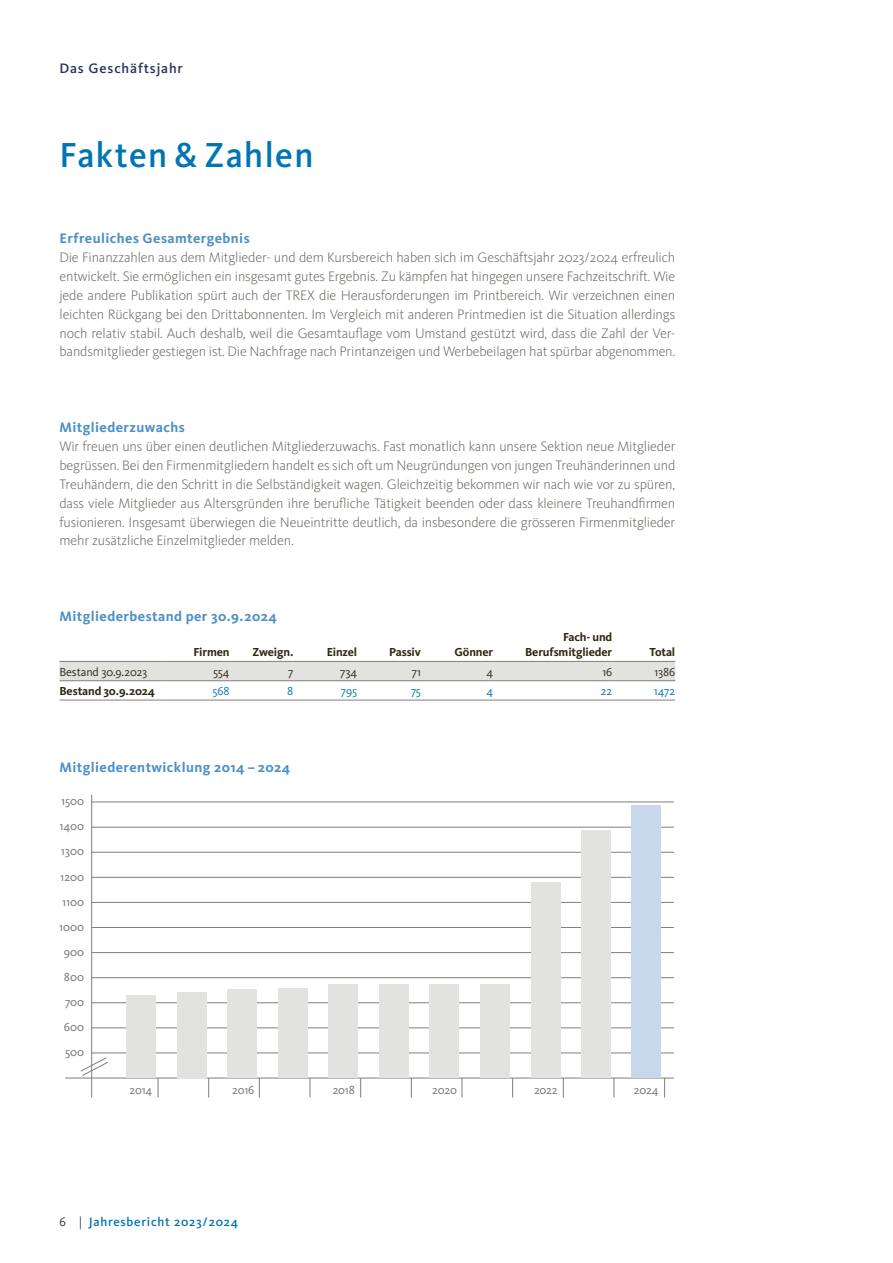
<style>
.page{position:relative;width:893px;height:1263px;background:#fff}
.page>*{position:absolute;margin:0;border:0;box-sizing:border-box;transform-origin:0 0}
._02_Haupttitel{font:500 36px "Kievit Pro";letter-spacing:.04em;color:#0075b4}
._04_Grundtext{font:300 14.25px/18.9px "Kievit Pro";letter-spacing:-.01em;color:#6d6a63;text-align:justify}
._05_Zwischentitel{font:700 14.25px "Kievit Pro";letter-spacing:.03em;color:#4e90c7}
._01_Rubrikzeile{font:500 14.25px "Kievit Pro";letter-spacing:.06em;color:#2b335d}
.t1{font:500 12.75px "Kievit Pro";letter-spacing:.06em;color:#0075b4}
.t2{font:12.15px/25px "Kievit Pro";color:#817e79;text-align:center}
._07_Tabelle_GT{font:700 12px/15px "Kievit Pro";letter-spacing:-.01em;color:#2f2912;text-align:right}
._07_Tabelle_GT-2{font:12px "Kievit Pro";letter-spacing:-.01em;color:#2f2912}
._07_Tabelle_GT-3{font:12px "Kievit Pro";color:#0076b4}
.s1{font-weight:400;color:#312d54}
</style>
<div class="page">
<svg style="left:60px;top:662px;width:615px;height:38px"></svg>
<hr style="left:60px;top:661px;width:106px;height:1px;background:#817e79">
<hr style="left:166px;top:661px;width:64px;height:1px;background:#817e79">
<hr style="left:230px;top:661px;width:63px;height:1px;background:#817e79">
<hr style="left:293px;top:661px;width:64px;height:1px;background:#817e79">
<hr style="left:357px;top:661px;width:64px;height:1px;background:#817e79">
<hr style="left:421px;top:661px;width:72px;height:1px;background:#817e79">
<hr style="left:493px;top:661px;width:119px;height:1px;background:#817e79">
<hr style="left:612px;top:661px;width:63px;height:1px;background:#817e79">
<hr style="left:60px;top:680px;width:106px;height:1px;background:#817e79">
<hr style="left:166px;top:680px;width:64px;height:1px;background:#817e79">
<hr style="left:230px;top:680px;width:63px;height:1px;background:#817e79">
<hr style="left:293px;top:680px;width:64px;height:1px;background:#817e79">
<hr style="left:357px;top:680px;width:64px;height:1px;background:#817e79">
<hr style="left:421px;top:680px;width:72px;height:1px;background:#817e79">
<hr style="left:493px;top:680px;width:119px;height:1px;background:#817e79">
<hr style="left:612px;top:680px;width:63px;height:1px;background:#817e79">
<hr style="left:60px;top:700px;width:106px;height:1px;background:#817e79">
<hr style="left:166px;top:700px;width:64px;height:1px;background:#817e79">
<hr style="left:230px;top:700px;width:63px;height:1px;background:#817e79">
<hr style="left:293px;top:700px;width:64px;height:1px;background:#817e79">
<hr style="left:357px;top:700px;width:64px;height:1px;background:#817e79">
<hr style="left:421px;top:700px;width:72px;height:1px;background:#817e79">
<hr style="left:493px;top:700px;width:119px;height:1px;background:#817e79">
<hr style="left:612px;top:700px;width:63px;height:1px;background:#817e79">
<svg style="left:80px;top:1057px;width:28px;height:19px"></svg>
<hr style="left:65px;top:1078px;width:609px;height:1px;background:#817e79">
<hr style="left:91px;top:795px;width:1px;height:302px;background:#817e79">
<svg style="left:158px;top:1078px;width:1px;height:19px"></svg>
<svg style="left:208px;top:1078px;width:1px;height:19px"></svg>
<svg style="left:259px;top:1079px;width:1px;height:18px"></svg>
<svg style="left:310px;top:1078px;width:1px;height:19px"></svg>
<svg style="left:360px;top:1078px;width:1px;height:19px"></svg>
<svg style="left:411px;top:1079px;width:1px;height:18px"></svg>
<svg style="left:462px;top:1078px;width:1px;height:19px"></svg>
<svg style="left:512px;top:1079px;width:1px;height:18px"></svg>
<svg style="left:563px;top:1078px;width:1px;height:19px"></svg>
<svg style="left:614px;top:1078px;width:1px;height:19px"></svg>
<svg style="left:664px;top:1079px;width:1px;height:18px"></svg>
<hr style="left:92px;top:1053px;width:582px;height:1px;background:#817e79">
<hr style="left:92px;top:1027px;width:582px;height:1px;background:#817e79">
<hr style="left:92px;top:1002px;width:582px;height:1px;background:#817e79">
<hr style="left:92px;top:977px;width:582px;height:1px;background:#817e79">
<hr style="left:92px;top:952px;width:582px;height:1px;background:#817e79">
<hr style="left:92px;top:927px;width:582px;height:1px;background:#817e79">
<hr style="left:92px;top:902px;width:582px;height:1px;background:#817e79">
<hr style="left:92px;top:877px;width:582px;height:1px;background:#817e79">
<hr style="left:92px;top:852px;width:582px;height:1px;background:#817e79">
<hr style="left:92px;top:827px;width:582px;height:1px;background:#817e79">
<hr style="left:92px;top:802px;width:582px;height:1px;background:#817e79">
<div style="left:127px;top:995px;width:29px;height:83px;background:#e2e2e1"></div>
<div style="left:177px;top:992px;width:29px;height:86px;background:#e2e2e1"></div>
<div style="left:228px;top:989px;width:29px;height:89px;background:#e2e2e1"></div>
<div style="left:278px;top:988px;width:29px;height:90px;background:#e2e2e1"></div>
<div style="left:329px;top:985px;width:29px;height:93px;background:#e2e2e1"></div>
<div style="left:379px;top:985px;width:30px;height:93px;background:#e2e2e1"></div>
<div style="left:430px;top:985px;width:29px;height:93px;background:#e2e2e1"></div>
<div style="left:480px;top:985px;width:30px;height:93px;background:#e2e2e1"></div>
<div style="left:531px;top:882px;width:29px;height:196px;background:#e2e2e1"></div>
<div style="left:581px;top:830px;width:30px;height:248px;background:#e2e2e1"></div>
<div style="left:631px;top:806px;width:30px;height:272px;background:#c7d7ec"></div>
<p class="_01_Rubrikzeile" style="left:60px;top:60px;width:125px">Das Geschäftsjahr</p>
<p class="_02_Haupttitel" style="left:60px;top:134px;width:256px">Fakten &amp; Zahlen</p>
<p class="_05_Zwischentitel" style="left:60px;top:230px;width:192px">Erfreuliches Gesamtergebnis</p>
<p class="_04_Grundtext" style="left:60px;top:248px;width:617px">Die Finanzzahlen aus dem Mitglieder- und dem Kursbereich haben sich im Geschäftsjahr 2023/2024 erfreulich entwickelt. Sie ermöglichen ein insgesamt gutes Ergebnis. Zu kämpfen hat hingegen unsere Fachzeitschrift. Wie jede andere Publikation spürt auch der TREX die Herausforderungen im Printbereich. Wir verzeichnen einen leichten Rückgang bei den Drittabonnenten. Im Vergleich mit anderen Printmedien ist die Situation allerdings noch relativ stabil. Auch deshalb, weil die Gesamtauflage vom Umstand gestützt wird, dass die Zahl der Ver&shy;bandsmitglieder gestiegen ist. Die Nachfrage nach Printanzeigen und Werbebeilagen hat spürbar abgenommen.</p>
<p class="_05_Zwischentitel" style="left:60px;top:419px;width:127px">Mitgliederzuwachs</p>
<p class="_04_Grundtext" style="left:60px;top:437px;width:617px">Wir freuen uns über einen deutlichen Mitgliederzuwachs. Fast monatlich kann unsere Sektion neue Mitglieder begrüssen. Bei den Firmenmitgliedern handelt es sich oft um Neugründungen von jungen Treuhänderinnen und Treuhändern, die den Schritt in die Selbständigkeit wagen. Gleichzeitig bekommen wir nach wie vor zu spüren, dass viele Mitglieder aus Altersgründen ihre berufliche Tätigkeit beenden oder dass kleinere Treuhandfirmen fusionieren. Insgesamt überwiegen die Neueintritte deutlich, da insbesondere die grösseren Firmenmitglieder mehr zusätzliche Einzelmitglieder melden.</p>
<p class="_05_Zwischentitel" style="left:60px;top:608px;width:219px">Mitgliederbestand per 30.9.2024</p>
<p class="_07_Tabelle_GT" style="left:193px;top:645px;width:38px">Firmen</p>
<p class="_07_Tabelle_GT" style="left:253px;top:645px;width:42px">Zweign.</p>
<p class="_07_Tabelle_GT" style="left:327px;top:645px;width:32px">Einzel</p>
<p class="_07_Tabelle_GT" style="left:389px;top:645px;width:33px">Passiv</p>
<p class="_07_Tabelle_GT" style="left:454px;top:645px;width:40px">Gönner</p>
<p class="_07_Tabelle_GT" style="left:525px;top:630px;width:89px">Fach- und<br>Berufsmitglieder</p>
<p class="_07_Tabelle_GT" style="left:649px;top:645px;width:27px">Total</p>
<p class="_07_Tabelle_GT-2" style="left:60px;top:664px;width:89px">Bestand 30.9.2023</p>
<p class="_07_Tabelle_GT-2" style="left:213px;top:664px;width:18px">554</p>
<p class="_07_Tabelle_GT-2" style="left:288px;top:664px;width:7px">7</p>
<p class="_07_Tabelle_GT-2" style="left:340px;top:664px;width:18px">734</p>
<p class="_07_Tabelle_GT-2" style="left:412px;top:664px;width:11px">71</p>
<p class="_07_Tabelle_GT-2" style="left:487px;top:664px;width:8px">4</p>
<p class="_07_Tabelle_GT-2" style="left:602px;top:664px;width:11px">16</p>
<p class="_07_Tabelle_GT-2" style="left:654px;top:664px;width:22px">1386</p>
<p class="_07_Tabelle_GT" style="left:60px;top:683px;width:97px">Bestand 30.9.2024</p>
<p class="_07_Tabelle_GT-3" style="left:212px;top:684px;width:19px">568</p>
<p class="_07_Tabelle_GT-3" style="left:287px;top:684px;width:8px">8</p>
<p class="_07_Tabelle_GT-3" style="left:341px;top:684px;width:18px">795</p>
<p class="_07_Tabelle_GT-3" style="left:411px;top:684px;width:11px">75</p>
<p class="_07_Tabelle_GT-3" style="left:487px;top:684px;width:8px">4</p>
<p class="_07_Tabelle_GT-3" style="left:601px;top:684px;width:13px">22</p>
<p class="_07_Tabelle_GT-3" style="left:654px;top:684px;width:23px">1472</p>
<p class="_05_Zwischentitel" style="left:60px;top:759px;width:232px">Mitgliederentwicklung 2014 – 2024</p>
<p class="t2" style="left:59px;top:788px;width:26px">1500<br>1400<br>1300<br>1200<br>1100<br>1000<br>900<br>800<br>700<br>600<br>500</p>
<p class="t2" style="left:130px;top:1077px;width:24px">2014</p>
<p class="t2" style="left:232px;top:1077px;width:24px">2016</p>
<p class="t2" style="left:333px;top:1077px;width:24px">2018</p>
<p class="t2" style="left:432px;top:1077px;width:26px">2020</p>
<p class="t2" style="left:534px;top:1077px;width:25px">2022</p>
<p class="t2" style="left:634px;top:1077px;width:26px">2024</p>
<p class="t1" style="left:60px;top:1214px;width:180px"><span class="s1">6 |</span> Jahresbericht 2023/2024</p>
</div>
